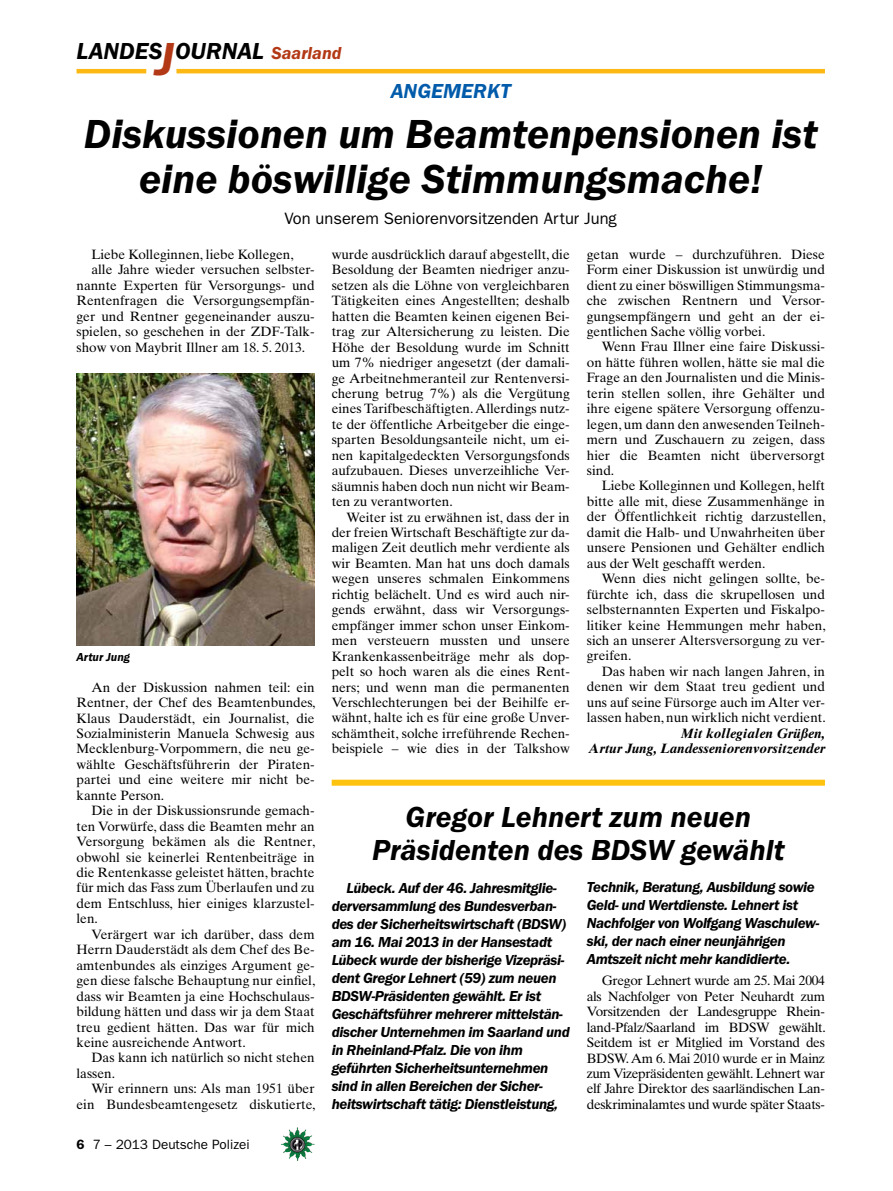
<style>
.page{position:relative;width:893px;height:1191px;background:#fff}
.page>*{position:absolute;margin:0;border:0;box-sizing:border-box;transform-origin:0 0}
.t1{font:italic 600 42px/45px "Franklin Gothic Itc T";color:#000;text-align:center}
.t2{font:italic 600 30px/33px "Franklin Gothic Itc T";color:#000;text-align:center}
.t3{font:italic 600 24px "Franklin Gothic Itc T";color:#000}
.t4{font:italic 600 21px "Franklin Gothic Itc T";color:#005baa}
.t5{font:16.5px "Franklin Gothic";color:#000}
.t6{font:italic 600 15px/18px "Franklin Gothic Itc T";letter-spacing:-.025em;color:#000}
.t7{font:13.5px/15.5px "Times Ten";color:#000;text-align:justify}
.t8{font:italic 700 13.5px/15.5px "Times Ten";color:#000;text-align:right}
.t9{font:13.5px "Franklin Gothic";color:#000}
.t10{font:italic 600 12px "Franklin Gothic Itc T";color:#000}
.s1{font-size:48px;color:#b33916}
.s2{font-size:18px;color:#b33916}
.s3{font-weight:600}
</style>
<div class="page">
<hr style="left:77px;top:69px;width:69px;height:4px;background:#fdb913">
<hr style="left:176px;top:69px;width:649px;height:4px;background:#fdb913">
<img style="left:281px;top:1128px;width:16px;height:24px">
<img style="left:77px;top:374px;width:238px;height:271px">
<div style="left:332px;top:779px;width:493px;height:6px;background:#ffc20e"></div>
<h3 class="t3" style="left:77px;top:37px;width:266px">LANDES<span class="s1">J</span>OURNAL <span class="s2">Saarland</span></h3>
<h3 class="t4" style="left:391px;top:79px;width:28px">Angemer</h3>
<h3 class="t4" style="left:487px;top:79px;width:25px">kt</h3>
<h1 class="t1" style="left:84px;top:111px;width:736px">Diskussionen um Beamtenpensionen ist eine böswillige Stimmungsmache!</h1>
<p class="t5" style="left:285px;top:209px;width:334px">Von unserem Seniorenvorsitzenden Artur Jung</p>
<p class="t7" style="left:91px;top:246px;width:204px">Liebe Kolleginnen, liebe Kollegen,</p>
<p class="t7" style="left:91px;top:262px;width:225px">alle Jahre wieder versuchen selbster-</p>
<p class="t7" style="left:77px;top:277px;width:240px">nannte Experten für Versorgungs- und</p>
<p class="t7" style="left:77px;top:293px;width:240px">Rentenfragen die Versorgungsempfän-</p>
<p class="t7" style="left:77px;top:308px;width:240px">ger und Rentner gegeneinander auszu-</p>
<p class="t7" style="left:77px;top:324px;width:240px">spielen, so geschehen in der ZDF-Talk-</p>
<p class="t7" style="left:77px;top:339px;width:230px">show von Maybrit Illner am 18. 5. 2013.</p>
<p class="t7" style="left:587px;top:246px;width:240px">getan wurde – durchzuführen. Diese Form einer Diskussion ist unwürdig und dient zu einer böswilligen Stimmungsma&shy;che zwischen Rentnern und Versor&shy;gungsempfängern und geht an der ei&shy;gentlichen Sache völlig vorbei.</p>
<p class="t7" style="left:587px;top:339px;width:240px;text-indent:15px">Wenn Frau Illner eine faire Diskussi&shy;on hätte führen wollen, hätte sie mal die Frage an den Journalisten und die Minis&shy;terin stellen sollen, ihre Gehälter und ihre eigene spätere Versorgung offenzu&shy;legen, um dann den anwesenden Teilneh&shy;mern und Zuschauern zu zeigen, dass hier die Beamten nicht überversorgt sind.</p>
<p class="t7" style="left:587px;top:478px;width:240px;text-indent:15px">Liebe Kolleginnen und Kollegen, helft bitte alle mit, diese Zusammenhänge in der Öffentlichkeit richtig darzustellen, damit die Halb- und Unwahrheiten über unsere Pensionen und Gehälter endlich aus der Welt geschafft werden.</p>
<p class="t7" style="left:587px;top:571px;width:240px;text-indent:15px">Wenn dies nicht gelingen sollte, be&shy;fürchte ich, dass die skrupellosen und selbsternannten Experten und Fiskalpo&shy;litiker keine Hemmungen mehr haben, sich an unserer Altersversorgung zu ver&shy;greifen.</p>
<p class="t7" style="left:587px;top:663px;width:240px;text-indent:15px">Das haben wir nach langen Jahren, in denen wir dem Staat treu gedient und uns auf seine Fürsorge auch im Alter ver&shy;lassen haben, nun wirklich nicht verdient.</p>
<p class="t8" style="left:589px;top:725px;width:238px">Mit kollegialen Grüßen,<br>Artur Jung, Landesseniorenvorsitzender</p>
<p class="t7" style="left:332px;top:246px;width:240px">wurde ausdrücklich darauf abgestellt, die Besoldung der Beamten niedriger anzu&shy;setzen als die Löhne von vergleichbaren Tätigkeiten eines Angestellten; deshalb hatten die Beamten keinen eigenen Bei&shy;trag zur Altersicherung zu leisten. Die Höhe der Besoldung wurde im Schnitt um 7% niedriger angesetzt (der damali&shy;ge Arbeitnehmeranteil zur Rentenversi&shy;cherung betrug 7%) als die Vergütung eines Tarifbeschäftigten. Allerdings nutz&shy;te der öffentliche Arbeitgeber die einge&shy;sparten Besoldungsanteile nicht, um ei&shy;nen kapitalgedeckten Versorgungsfonds aufzubauen. Dieses unverzeihliche Ver&shy;säumnis haben doch nun nicht wir Beam&shy;ten zu verantworten.</p>
<p class="t7" style="left:332px;top:509px;width:240px;text-indent:15px">Weiter ist zu erwähnen ist, dass der in der freien Wirtschaft Beschäftigte zur da&shy;maligen Zeit deutlich mehr verdiente als wir Beamten. Man hat uns doch damals wegen unseres schmalen Einkommens richtig belächelt. Und es wird auch nir&shy;gends erwähnt, dass wir Versorgungs&shy;empfänger immer schon unser Einkom&shy;men versteuern mussten und unsere Krankenkassenbeiträge mehr als dop&shy;pelt so hoch waren als die eines Rent&shy;ners; und wenn man die permanenten Verschlechterungen bei der Beihilfe er&shy;wähnt, halte ich es für eine große Unver&shy;schämtheit, solche irreführende Rechen&shy;beispiele – wie dies in der Talkshow</p>
<p class="t10" style="left:77px;top:650px;width:55px">Artur Jung</p>
<p class="t7" style="left:77px;top:679px;width:240px;text-indent:15px">An der Diskussion nahmen teil: ein Rentner, der Chef des Beamtenbundes, Klaus Dauderstädt, ein Journalist, die Sozialministerin Manuela Schwesig aus Mecklenburg-Vorpommern, die neu ge&shy;wählte Geschäftsführerin der Piraten&shy;partei und eine weitere mir nicht be&shy;kannte Person.</p>
<p class="t7" style="left:77px;top:803px;width:240px;text-indent:15px">Die in der Diskussionsrunde gemach&shy;ten Vorwürfe, dass die Beamten mehr an Versorgung bekämen als die Rentner, obwohl sie keinerlei Rentenbeiträge in die Rentenkasse geleistet hätten, brachte für mich das Fass zum Überlaufen und zu dem Entschluss, hier einiges klarzustel&shy;len.</p>
<p class="t7" style="left:77px;top:926px;width:240px;text-indent:15px">Verärgert war ich darüber, dass dem Herrn Dauderstädt als dem Chef des Be&shy;amtenbundes als einziges Argument ge&shy;gen diese falsche Behauptung nur einfiel, dass wir Beamten ja eine Hochschulaus&shy;bildung hätten und dass wir ja dem Staat treu gedient hätten. Das war für mich keine ausreichende Antwort.</p>
<p class="t7" style="left:77px;top:1050px;width:240px;text-indent:15px">Das kann ich natürlich so nicht stehen lassen.</p>
<p class="t7" style="left:77px;top:1081px;width:240px;text-align:right">Wir erinnern uns: Als man 1951 über ein Bundesbeamtengesetz diskutierte,</p>
<h2 class="t2" style="left:372px;top:799px;width:415px">Gregor Lehnert zum neuen<br>Präsidenten des BDSW gewählt</h2>
<p class="t6" style="left:332px;top:879px;width:240px;text-indent:15px">Lübeck. Auf der 46. Jahresmitglie&shy;derversammlung des Bundesverban&shy;des der Sicherheitswirtschaft (BDSW) am 16. Mai 2013 in der Hansestadt Lübeck wurde der bisherige Vizepräsi&shy;dent Gregor Lehnert (59) zum neuen BDSW-Präsidenten gewählt. Er ist Geschäftsführer mehrerer mittelstän&shy;discher Unternehmen im Saarland und in Rheinland-Pfalz. Die von ihm geführten Sicherheitsunternehmen sind in allen Bereichen der Sicher&shy;heitswirtschaft tätig: Dienstleistung,</p>
<p class="t6" style="left:587px;top:878px;width:234px">Technik, Beratung, Ausbildung sowie Geld- und Wertdienste. Lehnert ist Nachfolger von Wolfgang Waschulew&shy;ski, der nach einer neunjährigen Amtszeit nicht mehr kandidierte.</p>
<p class="t7" style="left:587px;top:973px;width:240px;text-indent:15px">Gregor Lehnert wurde am 25. Mai 2004 als Nachfolger von Peter Neuhardt zum Vorsitzenden der Landesgruppe Rhein&shy;land-Pfalz/Saarland im BDSW gewählt.<br>Seitdem ist er Mitglied im Vorstand des BDSW. Am 6. Mai 2010 wurde er in Mainz zum Vizepräsidenten gewählt. Lehnert war elf Jahre Direktor des saarländischen Lan&shy;deskriminalamtes und wurde später Staats-</p>
<p class="t9" style="left:77px;top:1136px;width:175px"><span class="s3">6</span> 7 – 2013 Deutsche Polizei</p>
</div>
